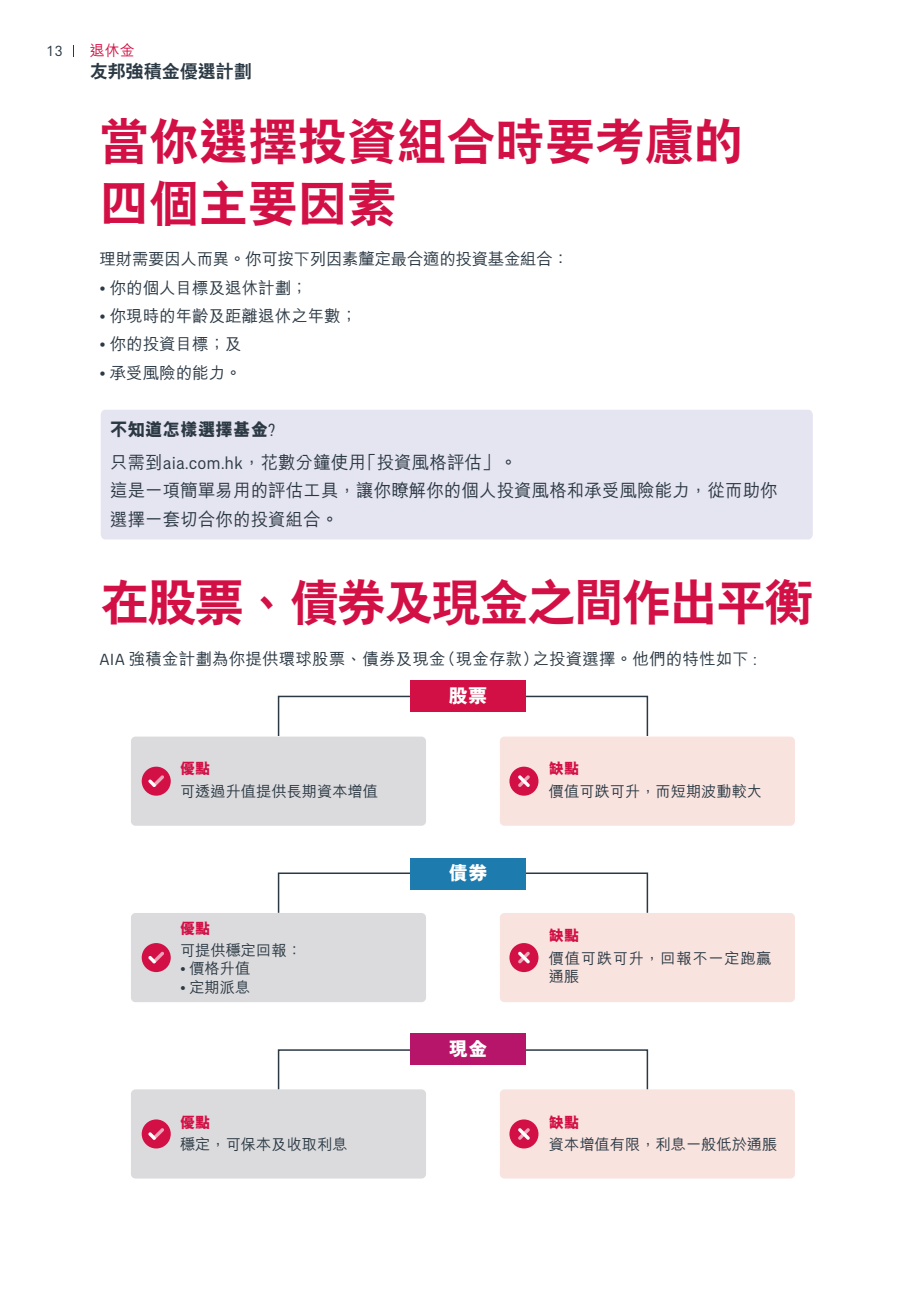
<style>
.page{position:relative;width:915px;height:1293px;background:#fff}
.page>*{position:absolute;margin:0;border:0;box-sizing:border-box;transform-origin:0 0}
.t1{font:800 49.5px/61.5px "C Hei 2 HK";color:#d31045}
.t2{font:800 49.5px "C Hei 2 HK";letter-spacing:-.04em;color:#d31045}
.t3{font:800 19.65px "M Hei HK";color:#fff}
.t4{font:500 18px/32.8px "M Hei HK";letter-spacing:.01em;color:#2b3944}
.t5{font:800 18px "C Hei 2 HK";color:#2b3944}
.t6{font:500 16.5px "M Hei HK";color:#2b3944}
.t7{font:500 16.5px "M Hei HK";letter-spacing:-.02em;color:#2b3944}
.t8{font:500 15.15px "M Hei HK";color:#2b3944}
.t9{font:500 15.15px/18.3px "M Hei HK";letter-spacing:.045em;color:#2b3944}
.t10{font:800 15.15px "M Hei HK";color:#d31045}
.t11{font:500 15px "M Hei HK";color:#d31045}
.t12{font:15px "AIA Everest";color:#2b3944}
.s1{font-family:"AIA Everest";font-weight:400}
.s2{font-weight:800}
</style>
<div class="page">
<div style="left:101px;top:410px;width:711px;height:129px;background:#e5e4f1"></div>
<div style="left:278px;top:696px;width:370px;height:41px;border:2px solid #2b3944"></div>
<div style="left:410px;top:680px;width:115px;height:31px;background:#d31045"></div>
<div style="left:278px;top:872px;width:370px;height:42px;border:2px solid #2b3944"></div>
<div style="left:410px;top:859px;width:115px;height:31px;background:#1e7bae"></div>
<div style="left:278px;top:1049px;width:370px;height:41px;border:2px solid #2b3944"></div>
<div style="left:410px;top:1034px;width:115px;height:31px;background:#b71569"></div>
<div style="left:131px;top:1089px;width:295px;height:90px;background:#dbdbdd;border-radius:5px"></div>
<div style="left:500px;top:1089px;width:295px;height:90px;background:#f9e3df;border-radius:5px"></div>
<div style="left:509px;top:1119px;width:29px;height:29px;background:#d31045;border-radius:50%"></div>
<svg style="left:518px;top:1128px;width:12px;height:12px"></svg>
<div style="left:142px;top:1119px;width:29px;height:29px;background:#d31045;border-radius:50%"></div>
<svg style="left:148px;top:1128px;width:16px;height:12px"></svg>
<div style="left:131px;top:913px;width:295px;height:89px;background:#dbdbdd;border-radius:5px"></div>
<div style="left:500px;top:913px;width:295px;height:89px;background:#f9e3df;border-radius:5px"></div>
<div style="left:509px;top:943px;width:29px;height:29px;background:#d31045;border-radius:50%"></div>
<svg style="left:518px;top:952px;width:12px;height:12px"></svg>
<div style="left:142px;top:943px;width:29px;height:29px;background:#d31045;border-radius:50%"></div>
<svg style="left:148px;top:952px;width:16px;height:12px"></svg>
<div style="left:131px;top:737px;width:295px;height:89px;background:#dbdbdd;border-radius:5px"></div>
<div style="left:500px;top:737px;width:295px;height:89px;background:#f9e3df;border-radius:5px"></div>
<div style="left:509px;top:767px;width:29px;height:29px;background:#d31045;border-radius:50%"></div>
<svg style="left:518px;top:775px;width:12px;height:12px"></svg>
<div style="left:142px;top:767px;width:29px;height:29px;background:#d31045;border-radius:50%"></div>
<svg style="left:148px;top:775px;width:16px;height:12px"></svg>
<p class="t12" style="left:46px;top:43px;width:18px">13</p>
<p class="t11" style="left:90px;top:40px;width:46px">退休金</p>
<p class="t5" style="left:90px;top:62px;width:163px">友邦強積金優選計劃</p>
<h1 class="t1" style="left:100px;top:111px;width:645px">當你選擇投資組合時要考慮的四個主要因素</h1>
<p class="t7" style="left:100px;top:247px;width:471px">理財需要因人而異。你可按下列因素釐定最合適的投資基金組合：</p>
<p class="t6" style="left:100px;top:276px;width:210px"><span class="s1">•</span> 你的個人目標及退休計劃；</p>
<p class="t6" style="left:100px;top:304px;width:259px"><span class="s1">•</span> 你現時的年齡及距離退休之年數；</p>
<p class="t6" style="left:100px;top:332px;width:144px"><span class="s1">•</span> 你的投資目標；及</p>
<p class="t6" style="left:100px;top:361px;width:144px"><span class="s1">•</span> 承受風險的能力。</p>
<p class="t4" style="left:110px;top:412px;width:408px"><span class="s2">不知道怎樣選擇基金</span><span class="s1">?<br></span>只需到<span class="s1">aia.com.hk</span>，花數分鐘使用「投資風格評估」。</p>
<p class="t4" style="left:110px;top:475px;width:669px;line-height:28.3px">這是一項簡單易用的評估工具，讓你瞭解你的個人投資風格和承受風險能力，從而助你選擇一套切合你的投資組合。</p>
<h1 class="t2" style="left:100px;top:578px;width:715px">在股票、債券及現金之間作出平衡</h1>
<p class="t6" style="left:100px;top:647px;width:659px"><span class="s1">AIA</span> 強積金計劃為你提供環球股票、債券及現金（現金存款）之投資選擇。他們的特性如下 <span class="s1">:</span></p>
<p class="t3" style="left:448px;top:686px;width:41px">股票</p>
<p class="t10" style="left:180px;top:761px;width:32px">優點</p>
<p class="t8" style="left:180px;top:780px;width:199px">可透過升值提供長期資本增值</p>
<p class="t10" style="left:180px;top:920px;width:32px">優點</p>
<p class="t8" style="left:180px;top:940px;width:123px">可提供穩定回報：</p>
<p class="t8" style="left:180px;top:958px;width:72px"><span class="s1">•</span> 價格升值</p>
<p class="t8" style="left:180px;top:976px;width:72px"><span class="s1">•</span> 定期派息</p>
<p class="t10" style="left:180px;top:1114px;width:32px">優點</p>
<p class="t8" style="left:180px;top:1134px;width:169px">穩定，可保本及收取利息</p>
<p class="t3" style="left:448px;top:863px;width:41px">債券</p>
<p class="t3" style="left:448px;top:1039px;width:41px">現金</p>
<p class="t10" style="left:549px;top:761px;width:32px">缺點</p>
<p class="t8" style="left:549px;top:780px;width:215px">價值可跌可升，而短期波動較大</p>
<p class="t10" style="left:549px;top:928px;width:32px">缺點</p>
<p class="t9" style="left:549px;top:948px;width:224px">價值可跌可升，回報不一定跑贏通脹</p>
<p class="t10" style="left:549px;top:1114px;width:32px">缺點</p>
<p class="t8" style="left:549px;top:1134px;width:230px">資本增值有限，利息一般低於通脹</p>
</div>
